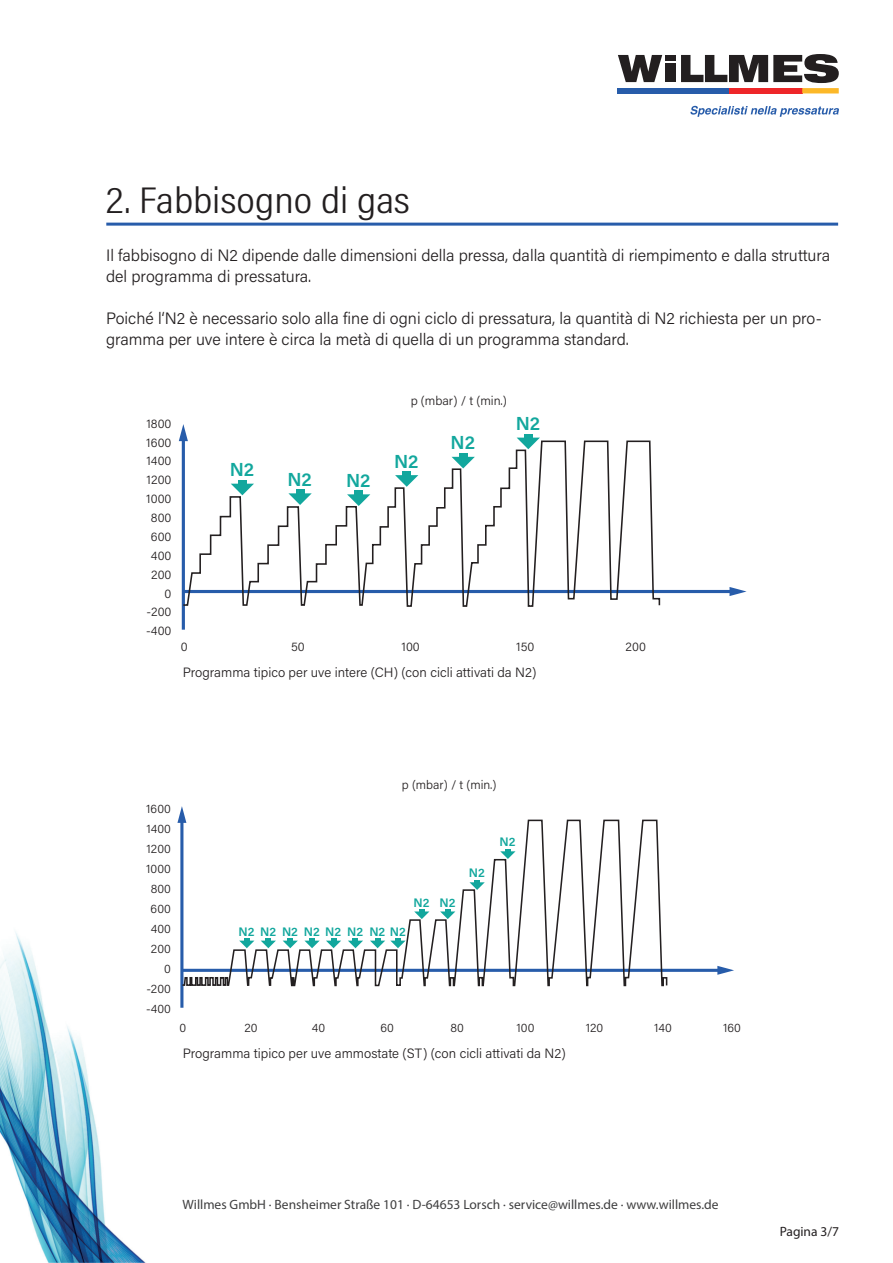
<style>
.page{position:relative;width:893px;height:1263px;background:#fff}
.page>*{position:absolute;margin:0;border:0;box-sizing:border-box;transform-origin:0 0}
.t1{font:300 37.5px "Acumin Pro Cond";color:#231f20;scale:1.2 1}
.t2{font:600 18.9px "Acumin Pro";color:#12a79d}
.t3{font:300 16.5px/21px "Acumin Pro";color:#231f20}
.t4{font:300 13.5px "Acumin Pro";color:#231f20}
.t5{font:13.5px "Myriad Pro";color:#3e3e3f}
.t6{font:13.5px "Myriad Pro";color:#231f20}
.t7{font:300 12.6px/18.9px "Acumin Pro";color:#231f20;text-align:right}
.t8{font:300 12.3px/20.1px "Acumin Pro";letter-spacing:.005em;color:#231f20;text-align:right}
.t9{font:600 12.3px "Acumin Pro";color:#12a79d}
</style>
<div class="page">
<svg style="left:618px;top:55px;width:44px;height:27px"></svg>
<div style="left:665px;top:63px;width:11px;height:19px;background:#231f20"></div>
<div style="left:665px;top:55px;width:11px;height:6px;background:#231f20"></div>
<svg style="left:681px;top:54px;width:158px;height:29px"></svg>
<div style="left:618px;top:88px;width:111px;height:5px;background:#275caa"></div>
<div style="left:729px;top:88px;width:73px;height:5px;background:#ee2629"></div>
<div style="left:802px;top:88px;width:37px;height:5px;background:#fcb828"></div>
<svg style="left:690px;top:106px;width:149px;height:11px"></svg>
<img style="left:0;top:932px;width:146px;height:331px">
<hr style="left:106px;top:223px;width:732px;height:3px;background:#275caa">
<hr style="left:182px;top:438px;width:3px;height:192px;background:#275caa">
<svg style="left:179px;top:424px;width:9px;height:17px"></svg>
<hr style="left:183px;top:590px;width:550px;height:3px;background:#275caa">
<svg style="left:729px;top:587px;width:18px;height:9px"></svg>
<svg style="left:182px;top:440px;width:479px;height:168px"></svg>
<svg style="left:231px;top:484px;width:23px;height:11px"></svg>
<div style="left:238px;top:480px;width:8px;height:5px;background:#12a79d"></div>
<svg style="left:288px;top:493px;width:24px;height:12px"></svg>
<div style="left:296px;top:490px;width:8px;height:5px;background:#12a79d"></div>
<svg style="left:347px;top:494px;width:23px;height:12px"></svg>
<div style="left:355px;top:491px;width:8px;height:5px;background:#12a79d"></div>
<svg style="left:395px;top:475px;width:23px;height:12px"></svg>
<div style="left:403px;top:472px;width:8px;height:5px;background:#12a79d"></div>
<svg style="left:452px;top:457px;width:23px;height:11px"></svg>
<div style="left:459px;top:453px;width:8px;height:6px;background:#12a79d"></div>
<svg style="left:517px;top:438px;width:23px;height:11px"></svg>
<div style="left:524px;top:434px;width:8px;height:5px;background:#12a79d"></div>
<hr style="left:180px;top:820px;width:3px;height:188px;background:#275caa">
<svg style="left:177px;top:806px;width:9px;height:17px"></svg>
<hr style="left:182px;top:969px;width:538px;height:3px;background:#275caa">
<svg style="left:717px;top:966px;width:17px;height:9px"></svg>
<svg style="left:181px;top:819px;width:487px;height:168px"></svg>
<svg style="left:239px;top:938px;width:15px;height:10px"></svg>
<svg style="left:414px;top:909px;width:15px;height:10px"></svg>
<svg style="left:440px;top:909px;width:15px;height:10px"></svg>
<svg style="left:469px;top:880px;width:16px;height:10px"></svg>
<svg style="left:500px;top:849px;width:15px;height:10px"></svg>
<svg style="left:261px;top:938px;width:15px;height:10px"></svg>
<svg style="left:283px;top:938px;width:15px;height:10px"></svg>
<svg style="left:304px;top:938px;width:16px;height:10px"></svg>
<svg style="left:326px;top:938px;width:15px;height:10px"></svg>
<svg style="left:348px;top:938px;width:15px;height:10px"></svg>
<svg style="left:370px;top:938px;width:36px;height:10px"></svg>
<h1 class="t1" style="left:106px;top:176px;width:255px">2. Fabbisogno di gas</h1>
<p class="t3" style="left:106px;top:244px;width:726px">Il fabbisogno di N2 dipende dalle dimensioni della pressa, dalla quantità di riempimento e dalla struttura del programma di pressatura.</p>
<p class="t3" style="left:106px;top:307px;width:717px">Poiché l‘N2 è necessario solo alla fine di ogni ciclo di pressatura, la quantità di N2 richiesta per un pro&shy;gramma per uve intere è circa la metà di quella di un programma standard.</p>
<p class="t7" style="left:146px;top:413px;width:27px">1800<br>1600<br>1400<br>1200<br>1000<br>800<br>600<br>400<br>200<br>0 -200 -400</p>
<p class="t2" style="left:230px;top:456px;width:26px">N2</p>
<p class="t2" style="left:287px;top:466px;width:26px">N2</p>
<p class="t2" style="left:346px;top:467px;width:26px">N2</p>
<p class="t7" style="left:411px;top:390px;width:98px">p (mbar) / t (min.)</p>
<p class="t2" style="left:394px;top:448px;width:26px">N2</p>
<p class="t2" style="left:451px;top:429px;width:26px">N2</p>
<p class="t2" style="left:516px;top:410px;width:26px">N2</p>
<p class="t7" style="left:181px;top:637px;width:8px">0</p>
<p class="t7" style="left:291px;top:637px;width:15px">50</p>
<p class="t7" style="left:401px;top:637px;width:20px">100</p>
<p class="t7" style="left:516px;top:637px;width:20px">150</p>
<p class="t4" style="left:183px;top:663px;width:355px">Programma tipico per uve intere (CH) (con cicli attivati da N2)</p>
<p class="t7" style="left:626px;top:637px;width:22px">200</p>
<p class="t8" style="left:146px;top:798px;width:26px">1600<br>1400<br>1200<br>1000<br>800<br>600<br>400<br>200<br>0 -200 -400</p>
<p class="t8" style="left:402px;top:774px;width:96px">p (mbar) / t (min.)</p>
<p class="t9" style="left:239px;top:923px;width:169px">N2 N2 N2 N2 N2 N2 N2 N2</p>
<p class="t9" style="left:414px;top:894px;width:43px">N2 N2</p>
<p class="t9" style="left:469px;top:864px;width:17px">N2</p>
<p class="t9" style="left:500px;top:833px;width:17px">N2</p>
<p class="t8" style="left:180px;top:1017px;width:8px">0</p>
<p class="t8" style="left:244px;top:1017px;width:15px">20</p>
<p class="t8" style="left:312px;top:1017px;width:15px">40</p>
<p class="t8" style="left:381px;top:1017px;width:15px">60</p>
<p class="t8" style="left:450px;top:1017px;width:15px">80</p>
<p class="t8" style="left:516px;top:1017px;width:19px">100</p>
<p class="t8" style="left:586px;top:1017px;width:19px">120</p>
<p class="t8" style="left:654px;top:1017px;width:19px">140</p>
<p class="t8" style="left:723px;top:1017px;width:19px">160</p>
<p class="t4" style="left:183px;top:1044px;width:384px">Programma tipico per uve ammostate (ST) (con cicli attivati da N2)</p>
<p class="t5" style="left:183px;top:1196px;width:537px">Willmes GmbH · Bensheimer Straße 101 · D-64653 Lorsch · service@willmes.de · www.willmes.de</p>
<p class="t6" style="left:780px;top:1223px;width:61px">Pagina 3/7</p>
</div>
